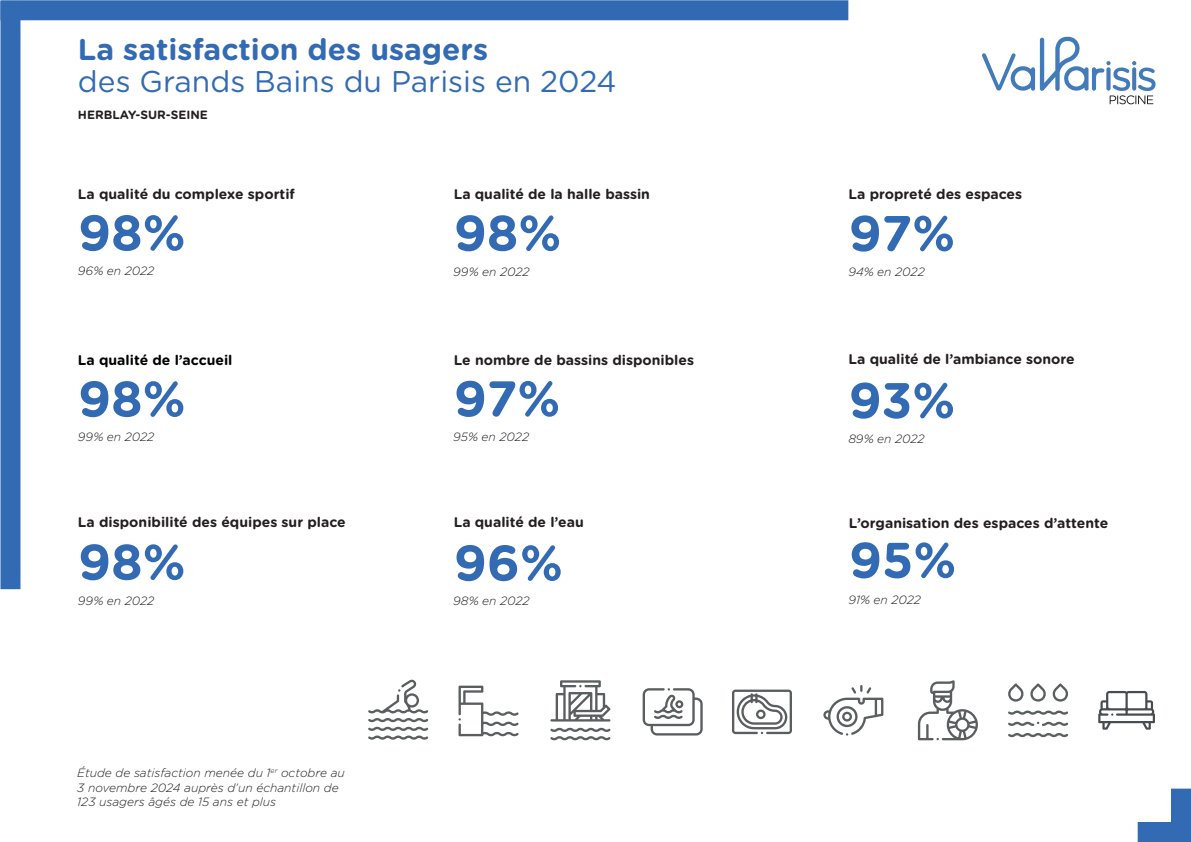
<style>
.page{position:relative;width:1191px;height:842px;background:#fff}
.page>*{position:absolute;margin:0;border:0;box-sizing:border-box;transform-origin:0 0}
.t1{font:700 50px "Gotham Rounded";color:#326ab4}
.t2{font:30px "Gotham Rounded";color:#326ab4}
.t3{font:700 30px "Gotham Rounded";color:#326ab4}
.t4{font:700 14px "Gotham Rounded";color:#231f20}
.t5{font:700 14px "Gotham Rounded";color:#000001}
.t6{font:italic 300 12px/14.4px "Gotham Rounded";color:#231f20}
.t7{font:700 12px "Gotham Rounded";color:#231f20}
.s1{color:#fff}
</style>
<div class="page">
<svg style="left:550px;top:727px;width:60px;height:13px"></svg>
<svg style="left:550px;top:680px;width:60px;height:41px"></svg>
<svg style="left:732px;top:690px;width:60px;height:44px"></svg>
<svg style="left:918px;top:680px;width:60px;height:60px"></svg>
<svg style="left:642px;top:688px;width:60px;height:47px"></svg>
<svg style="left:368px;top:680px;width:60px;height:60px"></svg>
<svg style="left:823px;top:685px;width:60px;height:51px"></svg>
<svg style="left:1008px;top:683px;width:38px;height:19px"></svg>
<svg style="left:1052px;top:683px;width:16px;height:19px"></svg>
<svg style="left:1008px;top:710px;width:60px;height:5px"></svg>
<svg style="left:1008px;top:721px;width:60px;height:5px"></svg>
<svg style="left:1008px;top:733px;width:60px;height:4px"></svg>
<svg style="left:1098px;top:691px;width:57px;height:39px"></svg>
<svg style="left:458px;top:686px;width:60px;height:50px"></svg>
<div style="left:0;top:0;width:848px;height:20px;background:#3169b3"></div>
<div style="left:0;top:1px;width:20px;height:588px;background:#326ab4"></div>
<div style="left:1137px;top:822px;width:54px;height:20px;background:#326ab4"></div>
<div style="left:1171px;top:789px;width:20px;height:53px;background:#326ab4"></div>
<svg style="left:982px;top:37px;width:173px;height:67px"></svg>
<h2 class="t3" style="left:78px;top:27px;width:412px">La satisfaction des usagers</h2>
<h2 class="t2" style="left:78px;top:61px;width:540px">des Grands Bains du Parisis en 2024</h2>
<p class="t7" style="left:78px;top:106px;width:132px">HERBLAY-SUR-SEINE</p>
<p class="t4" style="left:78px;top:184px;width:218px">La qualité du complexe sportif</p>
<h1 class="t1" style="left:78px;top:196px;width:109px">98%</h1>
<p class="t4" style="left:454px;top:184px;width:198px">La qualité de la halle bassin</p>
<h1 class="t1" style="left:454px;top:196px;width:109px">98%</h1>
<p class="t4" style="left:848px;top:183px;width:175px">La propreté des espaces</p>
<h1 class="t1" style="left:848px;top:197px;width:108px">97%</h1>
<p class="t6" style="left:78px;top:263px;width:78px">96% en 2022</p>
<p class="t6" style="left:453px;top:264px;width:78px">99% en 2022</p>
<p class="t6" style="left:848px;top:264px;width:78px">94% en 2022</p>
<p class="t5" style="left:78px;top:350px;width:156px">La qualité de l’accueil</p>
<h1 class="t1" style="left:78px;top:362px;width:109px">98%</h1>
<p class="t4" style="left:454px;top:349px;width:242px">Le nombre de bassins disponibles</p>
<h1 class="t1" style="left:454px;top:362px;width:108px">97%</h1>
<p class="t4" style="left:848px;top:349px;width:228px">La qualité de l’ambiance sonore</p>
<h1 class="t1" style="left:848px;top:364px;width:108px">93%</h1>
<p class="t6" style="left:78px;top:429px;width:78px">99% en 2022</p>
<p class="t6" style="left:453px;top:429px;width:77px">95% en 2022</p>
<p class="t6" style="left:848px;top:431px;width:78px">89% en 2022</p>
<p class="t4" style="left:78px;top:512px;width:269px">La disponibilité des équipes sur place</p>
<h1 class="t1" style="left:78px;top:525px;width:109px">98%</h1>
<p class="t4" style="left:454px;top:512px;width:132px">La qualité de l’eau</p>
<h1 class="t1" style="left:454px;top:526px;width:111px">96%</h1>
<p class="t4" style="left:849px;top:512px;width:261px">L’organisation des espaces d’attente</p>
<h1 class="t1" style="left:849px;top:523px;width:109px">95%</h1>
<p class="t6" style="left:78px;top:593px;width:78px">99% en 2022</p>
<p class="t6" style="left:453px;top:593px;width:78px">98% en 2022</p>
<p class="t6" style="left:848px;top:592px;width:74px">91% en 2022</p>
<p class="t6" style="left:77px;top:765px;width:269px">Étude de satisfaction menée du 1<sup>er</sup> octobre au<br>3 novembre 2024 auprès d’un échantillon de<br>123 usagers âgés de 15 ans et plus<span class="s1">t plu</span></p>
</div>
